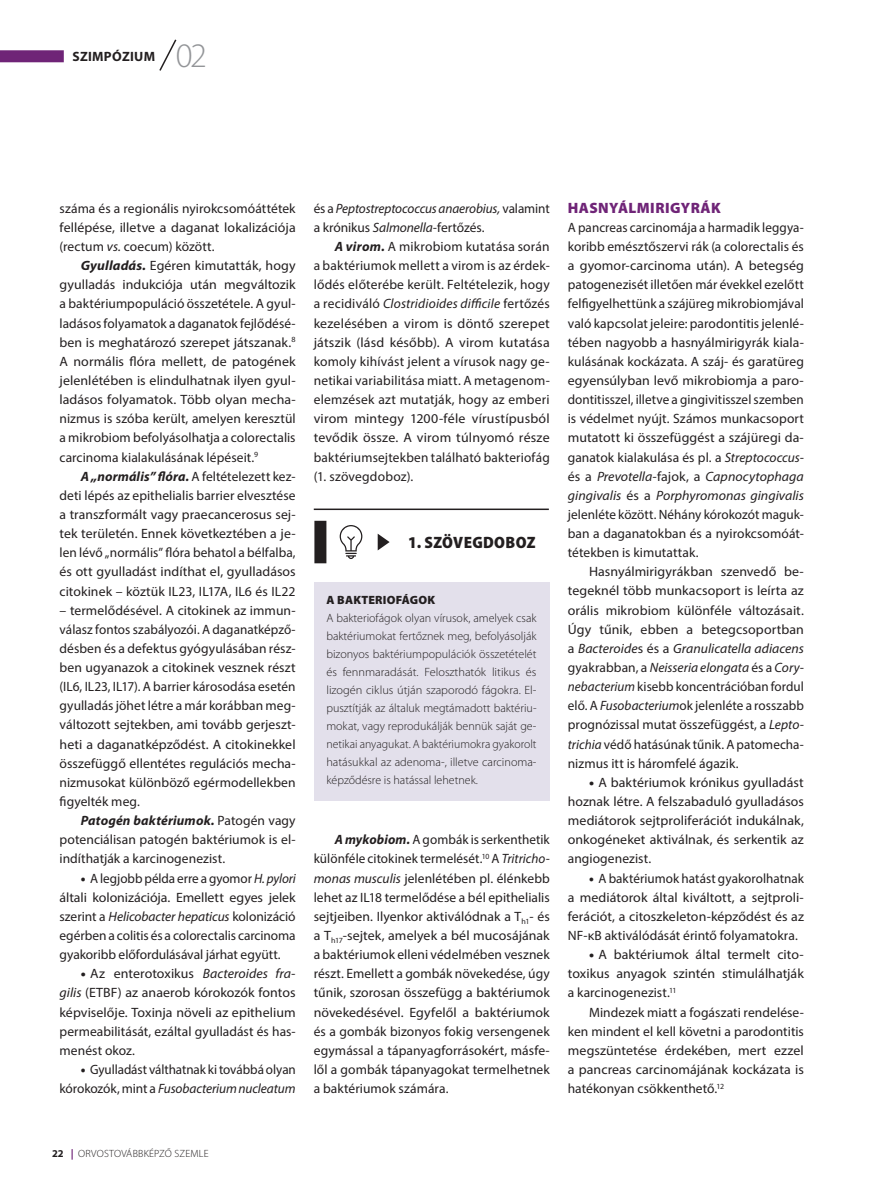
<style>
.page{position:relative;width:889px;height:1191px;background:#fff}
.page>*{position:absolute;margin:0;border:0;box-sizing:border-box;transform-origin:0 0}
.t1{font:300 34.5px "Myriad Pro";color:#939598}
.keretes_cím{font:900 semi-condensed 16.5px "Myriad Pro";letter-spacing:.02em;color:#231f20}
.alcím_1{font:900 15px "Myriad Pro";letter-spacing:.025em;color:#6f2477}
.kenyér{font:13.5px/19.2px "Myriad Pro";letter-spacing:.005em;color:#231f20;text-align:justify}
.kenyér_tompa{font:13.5px/19.2px "Myriad Pro";letter-spacing:.005em;color:#231f20;text-align:justify}
.kenyér-2{font:italic 13.5px/19.2px "Myriad Pro";letter-spacing:-.01em;color:#231f20}
.t2{font:700 13.5px "Myriad Pro";letter-spacing:.02em;color:#231f20}
.keretes_kenyér{font:300 12px/18px "Myriad Pro";color:#231f20;text-align:justify}
.keretes_kenyér-2{font:900 12px "Myriad Pro";letter-spacing:.02em;color:#231f20}
.t3{font:300 10.5px "Myriad Pro";letter-spacing:.02em;color:#231f20}
.s1{font-style:italic}
.s2{font-weight:700;font-style:italic}
.s3{font-weight:900}
.s4{font-style:normal}
.s5{font-weight:700}
.s6{font-weight:700;color:#6f2477}
</style>
<div class="page">
<div style="left:0;top:50px;width:64px;height:12px;background:#6f2477"></div>
<svg style="left:159px;top:39px;width:18px;height:32px"></svg>
<div style="left:314px;top:582px;width:235px;height:218px;background:#e3e0eb"></div>
<div style="left:314px;top:521px;width:12px;height:42px;background:#231f20"></div>
<svg style="left:340px;top:525px;width:22px;height:34px"></svg>
<svg style="left:378px;top:534px;width:11px;height:16px"></svg>
<hr style="left:314px;top:508px;width:235px;height:2px;background:#231f20">
<p class="t2" style="left:72px;top:48px;width:84px">SZIMPÓZIUM</p>
<h1 class="t1" style="left:176px;top:37px;width:33px">02</h1>
<p class="kenyér" style="left:60px;top:198px;width:238px">száma és a regionális nyirokcsomóáttétek fellépése, illetve a daganat lokalizációja (rectum <span class="s1">vs.</span> coecum) között.</p>
<p class="kenyér" style="left:60px;top:256px;width:238px;text-indent:21px"><span class="s2">Gyulladás.</span> Egéren kimutatták, hogy gyulladás indukciója után megváltozik a baktériumpopuláció összetétele. A gyul&shy;ladásos folyamatok a daganatok fejlődésé&shy;ben is meghatározó szerepet játszanak.<sup>8<br></sup>A normális flóra mellett, de patogének jelenlétében is elindulhatnak ilyen gyul&shy;ladásos folyamatok. Több olyan mecha&shy;nizmus is szóba került, amelyen keresztül a mikrobiom befolyásolhatja a colorectalis carcinoma kialakulásának lépéseit.<sup>9</sup></p>
<p class="kenyér" style="left:60px;top:466px;width:238px;text-indent:21px"><span class="s2">A „normális” flóra.</span> A feltételezett kez&shy;deti lépés az epithelialis barrier elvesztése a transzformált vagy praecancerosus sej&shy;tek területén. Ennek következtében a je&shy;len lévő „normális” flóra behatol a bélfalba, és ott gyulladást indíthat el, gyulladásos citokinek – köztük IL23, IL17A, IL6 és IL22</p>
<p class="kenyér" style="left:60px;top:600px;width:238px">– termelődésével. A citokinek az immun&shy;válasz fontos szabályozói. A daganatképző&shy;désben és a defektus gyógyulásában rész&shy;ben ugyanazok a citokinek vesznek részt (IL6, IL23, IL17). A barrier károsodása esetén gyulladás jöhet létre a már korábban meg&shy;változott sejtekben, ami tovább gerjeszt&shy;heti a daganatképződést. A citokinekkel összefüggő ellentétes regulációs mecha&shy;nizmusokat különböző egérmodellekben figyelték meg.</p>
<p class="kenyér" style="left:60px;top:811px;width:238px;text-indent:21px"><span class="s2">Patogén baktériumok.</span> Patogén vagy potenciálisan patogén baktériumok is el&shy;indíthatják a karcinogenezist.</p>
<p class="kenyér" style="left:60px;top:868px;width:238px;text-indent:21px"><span class="s3">•</span> A legjobb példa erre a gyomor <span class="s1">H. pylori </span>általi kolonizációja. Emellett egyes jelek szerint a <span class="s1">Helicobacter hepaticus</span> kolonizáció egérben a colitis és a colorectalis carcinoma gyakoribb előfordulásával járhat együtt.</p>
<p class="kenyér" style="left:60px;top:964px;width:238px;text-indent:21px"><span class="s3">•</span> Az enterotoxikus <span class="s1">Bacteroides fra&shy;gilis</span> (ETBF) az anaerob kórokozók fontos képviselője. Toxinja növeli az epithelium permeabilitását, ezáltal gyulladást és has&shy;menést okoz.</p>
<p class="kenyér" style="left:60px;top:1059px;width:238px;text-align:right"><span class="s3">•</span> Gyulladást válthatnak ki továbbá olyan kórokozók, mint a <span class="s1">Fusobacterium nucleatum</span></p>
<p class="kenyér-2" style="left:314px;top:198px;width:238px"><span class="s4">és a</span> Peptostreptococcus anaerobius, <span class="s4">valamint a krónikus</span> Salmonella-<span class="s4">fertőzés.</span></p>
<p class="kenyér" style="left:314px;top:237px;width:238px;text-indent:21px"><span class="s2">A virom.</span> A mikrobiom kutatása során a baktériumok mellett a virom is az érdek&shy;lődés előterébe került. Feltételezik, hogy a recidiváló <span class="s1">Clostridioides difficile</span> fertőzés kezelésében a virom is döntő szerepet játszik (lásd később). A virom kutatása komoly kihívást jelent a vírusok nagy ge&shy;netikai variabilitása miatt. A metagenom&shy;elemzések azt mutatják, hogy az emberi virom mintegy 1200-féle vírustípusból tevődik össze. A virom túlnyomó része baktériumsejtekben található bakteriofág (1. szövegdoboz).</p>
<p class="keretes_cím" style="left:408px;top:533px;width:129px">1. SZÖVEGDOBOZ</p>
<p class="keretes_kenyér-2" style="left:326px;top:593px;width:110px">A BAKTERIOFÁGOK</p>
<p class="keretes_kenyér" style="left:326px;top:609px;width:212px">A bakteriofágok olyan vírusok, amelyek csak baktériumokat fertőznek meg, befolyásolják bizonyos baktériumpopulációk összetételét és fennmaradását. Feloszthatók litikus és lizogén ciklus útján szaporodó fágokra. El&shy;pusztítják az általuk megtámadott baktériu&shy;mokat, vagy reprodukálják bennük saját ge&shy;netikai anyagukat. A baktériumokra gyakorolt hatásukkal az adenoma-, illetve carcinoma&shy;képződésre is hatással lehetnek.</p>
<p class="kenyér" style="left:314px;top:830px;width:238px;text-indent:21px"><span class="s2">A mykobiom.</span> A gombák is serkenthetik különféle citokinek termelését.<sup>10</sup> A <span class="s1">Tritricho&shy;monas musculis</span> jelenlétében pl. élénkebb lehet az IL18 termelődése a bél epithelialis sejtjeiben. Ilyenkor aktiválódnak a T<sub>h1</sub>- és a T<sub>h17</sub>-sejtek, amelyek a bél mucosájának a baktériumok elleni védelmében vesznek részt. Emellett a gombák növekedése, úgy tűnik, szorosan összefügg a baktériumok növekedésével. Egyfelől a baktériumok és a gombák bizonyos fokig versengenek egymással a tápanyagforrásokért, másfe&shy;lől a gombák tápanyagokat termelhetnek a baktériumok számára.</p>
<p class="alcím_1" style="left:568px;top:199px;width:154px">HASNYÁLMIRIGYRÁK</p>
<p class="kenyér_tompa" style="left:568px;top:217px;width:238px">A pancreas carcinomája a harmadik leggya&shy;koribb emésztőszervi rák (a colorectalis és a gyomor-carcinoma után). A betegség patogenezisét illetően már évekkel ezelőtt felfigyelhettünk a szájüreg mikrobiomjával való kapcsolat jeleire: parodontitis jelenlé&shy;tében nagyobb a hasnyálmirigyrák kiala&shy;kulásának kockázata. A száj- és garatüreg egyensúlyban levő mikrobiomja a paro&shy;dontitisszel, illetve a gingivitisszel szemben is védelmet nyújt. Számos munkacsoport mutatott ki összefüggést a szájüregi da&shy;ganatok kialakulása és pl. a <span class="s1">Streptococcus&shy;</span>és a <span class="s1">Prevotella-</span>fajok, a <span class="s1">Capnocytophaga gingivalis</span> és a <span class="s1">Porphyromonas gingivalis </span>jelenléte között. Néhány kórokozót maguk&shy;ban a daganatokban és a nyirokcsomóát&shy;tétekben is kimutattak.</p>
<p class="kenyér" style="left:568px;top:562px;width:238px;text-indent:21px">Hasnyálmirigyrákban szenvedő be&shy;tegeknél több munkacsoport is leírta az orális mikrobiom különféle változásait.<br>Úgy tűnik, ebben a betegcsoportban a <span class="s1">Bacteroide</span>s és a <span class="s1">Granulicatella adiacens </span>gyakrabban, a <span class="s1">Neisseria elongata</span> és a <span class="s1">Cory&shy;nebacterium</span> kisebb koncentrációban fordul elő. A <span class="s1">Fusobacterium</span>ok jelenléte a rosszabb prognózissal mutat összefüggést, a <span class="s1">Lepto&shy;trichia</span> védő hatásúnak tűnik. A patomecha&shy;nizmus itt is háromfelé ágazik.</p>
<p class="kenyér" style="left:568px;top:772px;width:238px;text-indent:21px"><span class="s3">•</span> A baktériumok krónikus gyulladást hoznak létre. A felszabaduló gyulladásos mediátorok sejtproliferációt indukálnak, onkogéneket aktiválnak, és serkentik az angiogenezist.</p>
<p class="kenyér" style="left:568px;top:868px;width:238px;text-indent:21px"><span class="s3">•</span> A baktériumok hatást gyakorolhatnak a mediátorok által kiváltott, a sejtproli&shy;ferációt, a citoszkeleton-képződést és az NF-κB aktiválódását érintő folyamatokra.</p>
<p class="kenyér" style="left:568px;top:944px;width:238px;text-indent:21px"><span class="s3">•</span> A baktériumok által termelt cito&shy;toxikus anyagok szintén stimulálhatják a karcinogenezist.<sup>11</sup></p>
<p class="kenyér" style="left:568px;top:1002px;width:238px;text-indent:21px">Mindezek miatt a fogászati rendelése&shy;ken mindent el kell követni a parodontitis megszüntetése érdekében, mert ezzel a pancreas carcinomájának kockázata is hatékonyan csökkenthető.<sup>12</sup></p>
<p class="t3" style="left:52px;top:1148px;width:158px"><span class="s5">22</span> <span class="s6">|</span> ORVOSTOVÁBBKÉPZŐ SZEMLE</p>
</div>
